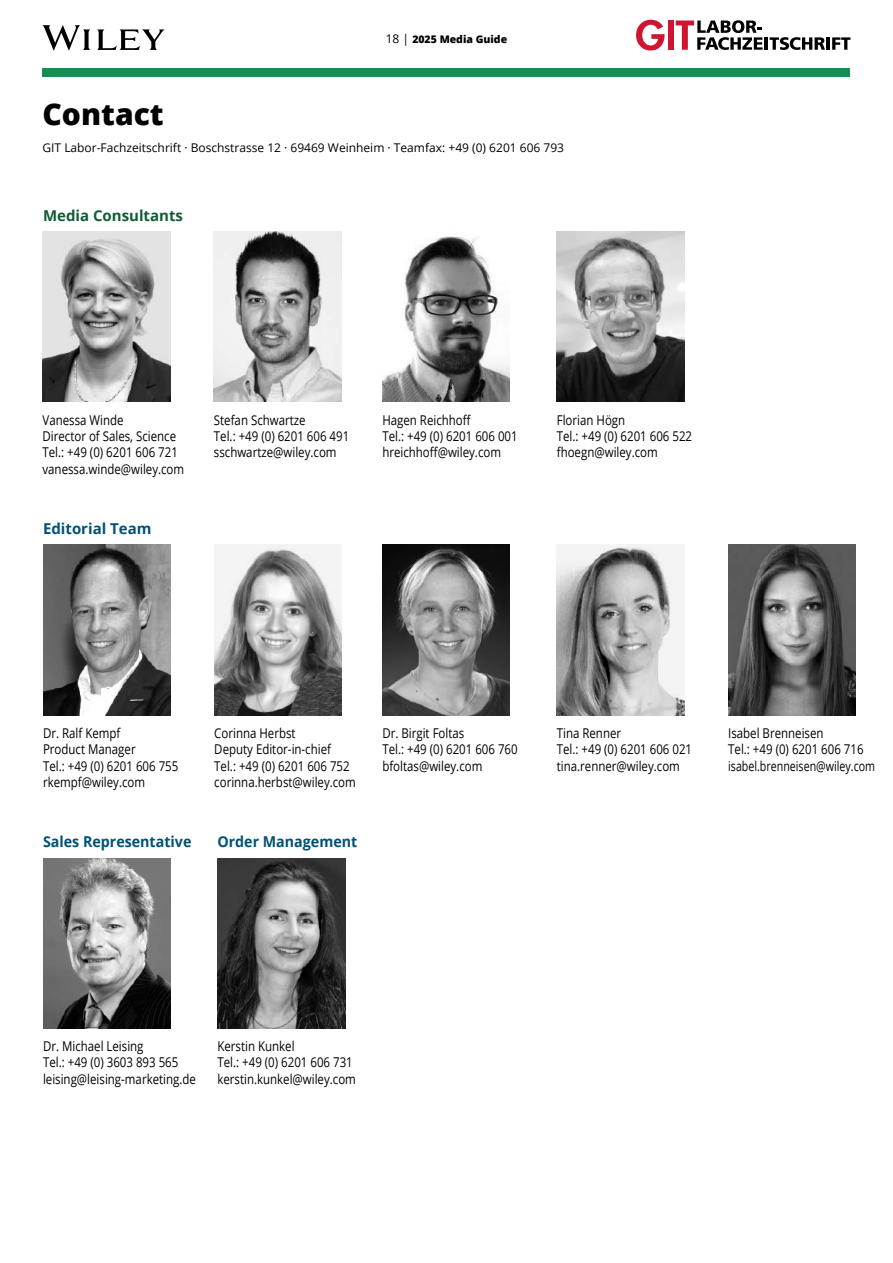
<style>
.page{position:relative;width:893px;height:1263px;background:#fff}
.page>*{position:absolute;margin:0;border:0;box-sizing:border-box;transform-origin:0 0}
.t1{font:800 30px "Open Sans";color:#000}
.t2{font:700 15px "Open Sans";color:#005274;scale:.95 1}
.t3{font:700 15px "Open Sans";color:#115c36}
.t4{font:700 15px "Open Sans";color:#005274}
.t5{font:13.5px/16.2px "Open Sans";color:#000;scale:.85 1}
.t6{font:12px "Open Sans";color:#000}
.t7{font:800 10.5px "Open Sans";color:#000}
.s1{font-weight:400;font-size:12px}
</style>
<div class="page">
<svg style="left:636px;top:20px;width:29px;height:31px"></svg>
<div style="left:668px;top:21px;width:5px;height:29px;background:#ce1531"></div>
<svg style="left:676px;top:20px;width:149px;height:30px"></svg>
<hr style="left:826px;top:37px;width:4px;height:13px;background:#000">
<svg style="left:832px;top:37px;width:18px;height:13px"></svg>
<div style="left:43px;top:68px;width:807px;height:9px;background:#198c53"></div>
<svg style="left:43px;top:25px;width:121px;height:26px"></svg>
<img style="left:43px;top:232px;width:127px;height:170px">
<img style="left:728px;top:545px;width:128px;height:170px">
<img style="left:557px;top:545px;width:127px;height:170px">
<img style="left:214px;top:545px;width:128px;height:170px">
<img style="left:217px;top:858px;width:128px;height:170px">
<img style="left:43px;top:858px;width:128px;height:170px">
<img style="left:382px;top:545px;width:128px;height:170px">
<img style="left:382px;top:236px;width:128px;height:166px">
<img style="left:214px;top:232px;width:127px;height:170px">
<img style="left:43px;top:545px;width:128px;height:170px">
<img style="left:557px;top:232px;width:127px;height:170px">
<p class="t7" style="left:386px;top:31px;width:123px"><span class="s1">18 |</span> 2025 Media Guide</p>
<h1 class="t1" style="left:43px;top:91px;width:123px">Contact</h1>
<p class="t6" style="left:43px;top:139px;width:523px">GIT Labor-Fachzeitschrift · Boschstrasse 12 · 69469 Weinheim · Teamfax: +49 (0) 6201 606 793</p>
<p class="t3" style="left:43px;top:205px;width:142px">Media Consultants</p>
<p class="t5" style="left:43px;top:412px;width:168px">Vanessa Winde<br>Director of Sales, Science<br>Tel.: +49 (0) 6201 606 721 vanessa.winde@wiley.com</p>
<p class="t5" style="left:214px;top:412px;width:161px">Stefan Schwartze<br>Tel.: +49 (0) 6201 606 491 sschwartze@wiley.com</p>
<p class="t5" style="left:382px;top:412px;width:161px">Hagen Reichhoff<br>Tel.: +49 (0) 6201 606 001 hreichhoff@wiley.com</p>
<p class="t4" style="left:43px;top:518px;width:110px">Editorial Team</p>
<p class="t5" style="left:557px;top:412px;width:161px">Florian Högn<br>Tel.: +49 (0) 6201 606 522 fhoegn@wiley.com</p>
<p class="t5" style="left:43px;top:725px;width:161px">Dr. Ralf Kempf<br>Product Manager<br>Tel.: +49 (0) 6201 606 755 rkempf@wiley.com</p>
<p class="t5" style="left:214px;top:725px;width:168px">Corinna Herbst<br>Deputy Editor-in-chief<br>Tel.: +49 (0) 6201 606 752 corinna.herbst@wiley.com</p>
<p class="t2" style="left:43px;top:831px;width:158px">Sales Representative</p>
<p class="t2" style="left:217px;top:831px;width:149px">Order Management</p>
<p class="t5" style="left:382px;top:725px;width:161px">Dr. Birgit Foltas<br>Tel.: +49 (0) 6201 606 760 bfoltas@wiley.com</p>
<p class="t5" style="left:728px;top:725px;width:174px">Isabel Brenneisen<br>Tel.: +49 (0) 6201 606 716 isabel.brenneisen@wiley.com</p>
<p class="t5" style="left:557px;top:725px;width:161px">Tina Renner<br>Tel.: +49 (0) 6201 606 021 tina.renner@wiley.com</p>
<p class="t5" style="left:43px;top:1038px;width:181px">Dr. Michael Leising<br>Tel.: +49 (0) 3603 893 565 leising@leising-marketing.de</p>
<p class="t5" style="left:217px;top:1038px;width:164px">Kerstin Kunkel<br>Tel.: +49 (0) 6201 606 731 kerstin.kunkel@wiley.com</p>
</div>
